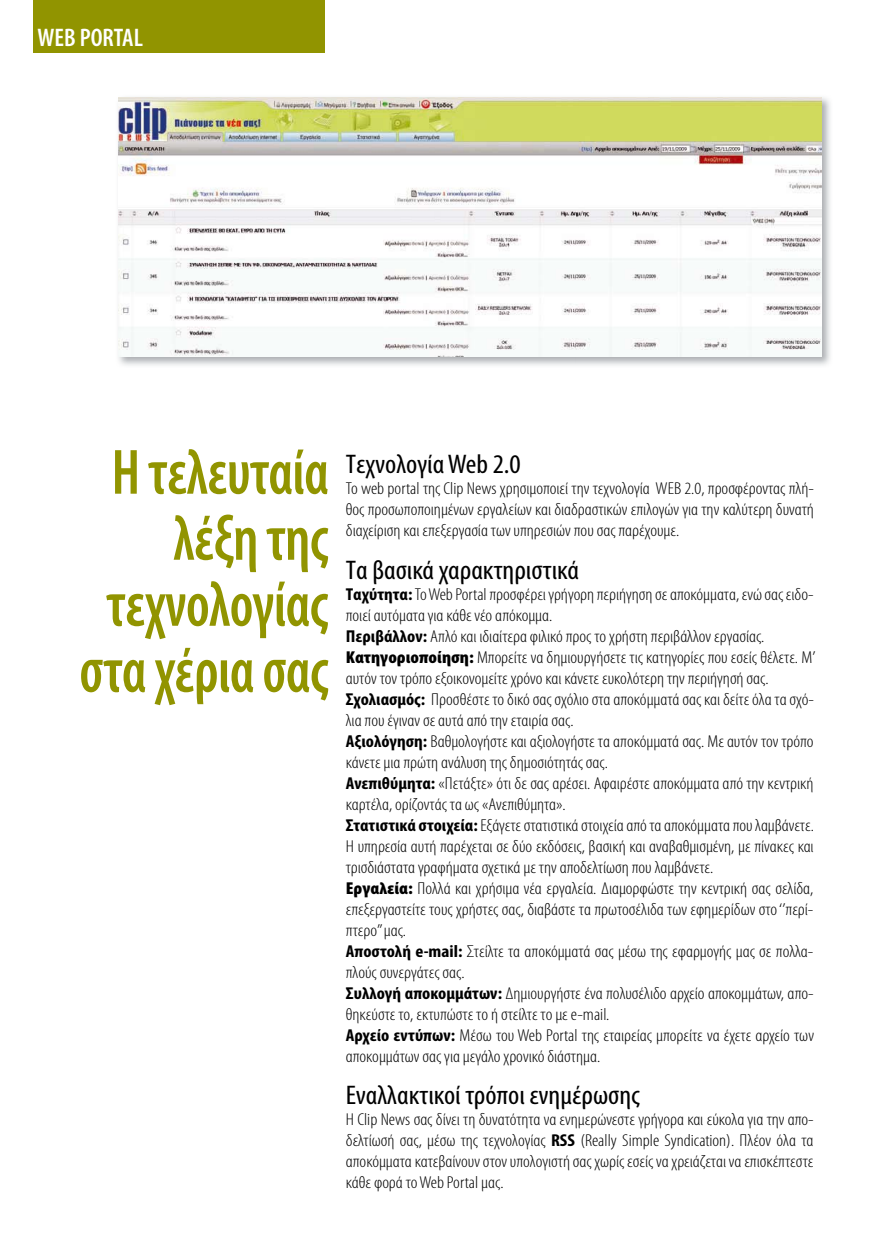
<style>
.page{position:relative;width:893px;height:1234px;background:#fff}
.page>*{position:absolute;margin:0;border:0;box-sizing:border-box;transform-origin:0 0}
.t1{font:600 condensed 64.5px/66px "Myriad Pro";letter-spacing:-.01em;color:#919400;text-align:right;scale:.9 1}
.t2{font:condensed 27px "Myriad Pro";color:#000;scale:1.08 1}
.t3{font:600 condensed 25.5px "Myriad Pro";color:#fff}
.t4{font:300 condensed 17.25px/21px "Myriad Pro";color:#000;text-align:justify;scale:1.1 1}
.s1{font-weight:700}
.s2{font-weight:900}
</style>
<div class="page">
<img style="left:118px;top:97px;width:712px;height:269px">
<img style="left:118px;top:97px;width:703px;height:259px">
<div style="left:33px;top:0;width:292px;height:52px;background:#919400"></div>
<h3 class="t3" style="left:38px;top:24px;width:107px">WEB PORTAL</h3>
<h1 class="t1" style="left:79px;top:440px;width:279px">Η τελευταία λέξη της τεχνολογίας στα χέρια σας</h1>
<h2 class="t2" style="left:346px;top:448px;width:163px">Τεχνολογία Web 2.0</h2>
<p class="t4" style="left:346px;top:478px;width:427px">Το web portal της Clip News χρησιμοποιεί την τεχνολογία WEB 2.0, προσφέροντας πλή&shy;θος προσωποποιημένων εργαλείων και διαδραστικών επιλογών για την καλύτερη δυνατή διαχείριση και επεξεργασία των υπηρεσιών που σας παρέχουμε.</p>
<h2 class="t2" style="left:346px;top:553px;width:217px">Τα βασικά χαρακτηριστικά</h2>
<p class="t4" style="left:346px;top:583px;width:428px;text-align:left"><span class="s1">Ταχύτητα:</span> Το Web Portal προσφέρει γρήγορη περιήγηση σε αποκόμματα, ενώ σας ειδο&shy;ποιεί αυτόματα για κάθε νέο απόκομμα.<br><span class="s1">Περιβάλλον:</span> Απλό και ιδιαίτερα φιλικό προς το χρήστη περιβάλλον εργασίας.<br><span class="s2">Κατηγοριοποίηση:</span> Μπορείτε να δημιουργήσετε τις κατηγορίες που εσείς θέλετε. Μ’ αυτόν τον τρόπο εξοικονομείτε χρόνο και κάνετε ευκολότερη την περιήγησή σας.<br><span class="s1">Σχολιασμός:</span> Προσθέστε το δικό σας σχόλιο στα αποκόμματά σας και δείτε όλα τα σχό&shy;λια που έγιναν σε αυτά από την εταιρία σας.<br><span class="s1">Αξιολόγηση:</span> Βαθμολογήστε και αξιολογήστε τα αποκόμματά σας. Με αυτόν τον τρόπο κάνετε μια πρώτη ανάλυση της δημοσιότητάς σας.<br><span class="s1">Ανεπιθύμητα:</span> «Πετάξτε» ότι δε σας αρέσει. Αφαιρέστε αποκόμματα από την κεντρική καρτέλα, ορίζοντάς τα ως «Ανεπιθύμητα».<br><span class="s1">Στατιστικά στοιχεία:</span> Εξάγετε στατιστικά στοιχεία από τα αποκόμματα που λαμβάνετε.<br>Η υπηρεσία αυτή παρέχεται σε δύο εκδόσεις, βασική και αναβαθμισμένη, με πίνακες και τρισδιάστατα γραφήματα σχετικά με την αποδελτίωση που λαμβάνετε.<br><span class="s2">Εργαλεία:</span> Πολλά και χρήσιμα νέα εργαλεία. ∆ιαμορφώστε την κεντρική σας σελίδα, επεξεργαστείτε τους χρήστες σας, διαβάστε τα πρωτοσέλιδα των εφημερίδων στο ‘’περί&shy;πτερο’’ μας.<br><span class="s1">Αποστολή e-mail:</span> Στείλτε τα αποκόμματά σας μέσω της εφαρμογής μας σε πολλα&shy;πλούς συνεργάτες σας.<br><span class="s1">Συλλογή αποκομμάτων:</span> ∆ημιουργήστε ένα πολυσέλιδο αρχείο αποκομμάτων, απο&shy;θηκεύστε το, εκτυπώστε το ή στείλτε το με e-mail.<br><span class="s1">Αρχείο εντύπων:</span> Μέσω του Web Portal της εταιρείας μπορείτε να έχετε αρχείο των αποκομμάτων σας για μεγάλο χρονικό διάστημα.</p>
<h2 class="t2" style="left:346px;top:1078px;width:274px">Εναλλακτικοί τρόποι ενημέρωσης</h2>
<p class="t4" style="left:346px;top:1108px;width:427px">Η Clip News σας δίνει τη δυνατότητα να ενημερώνεστε γρήγορα και εύκολα για την απο&shy;δελτίωσή σας, μέσω της τεχνολογίας <span class="s1">RSS</span> (Really Simple Syndication). Πλέον όλα τα αποκόμματα κατεβαίνουν στον υπολογιστή σας χωρίς εσείς να χρειάζεται να επισκέπτεστε κάθε φορά το Web Portal μας.</p>
</div>
